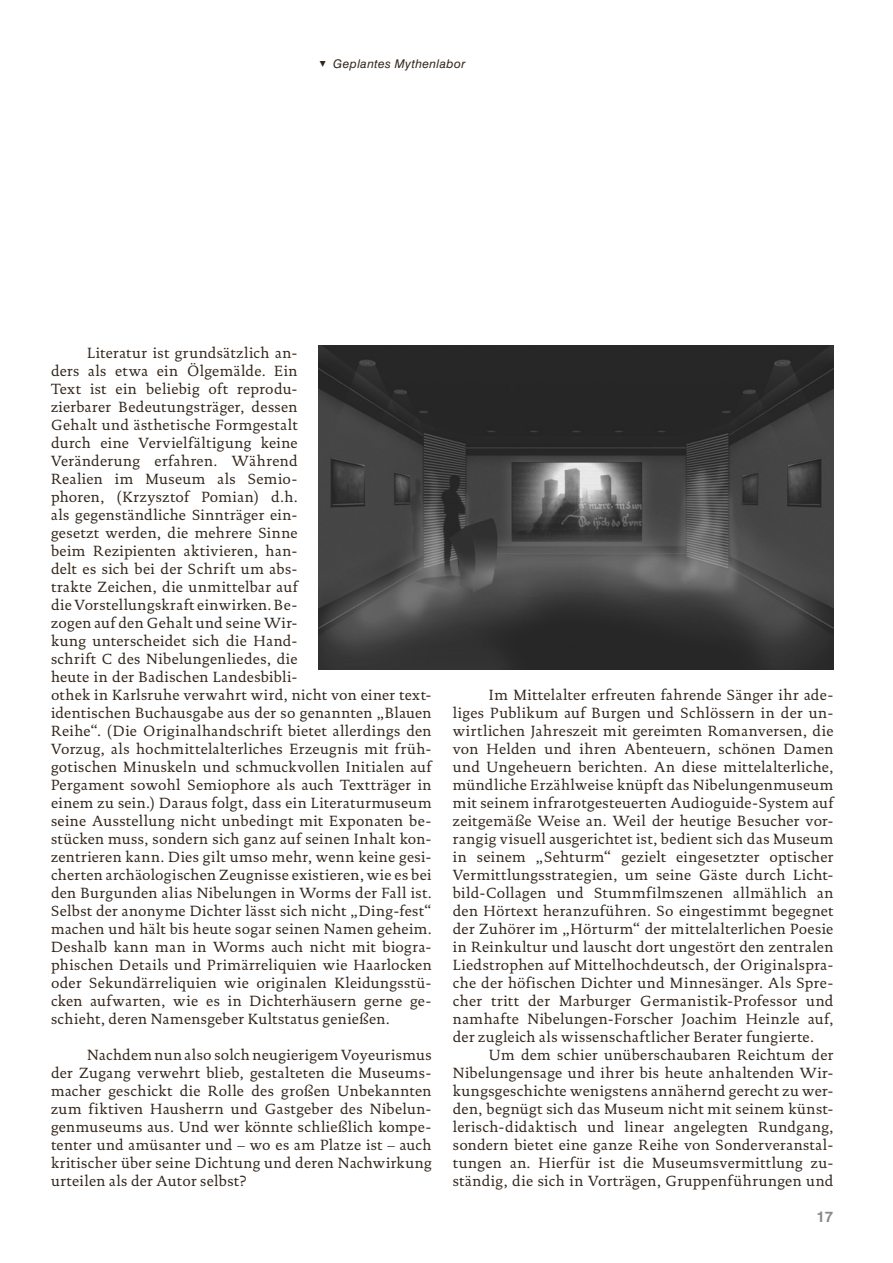
<style>
.page{position:relative;width:893px;height:1263px;background:#fff}
.page>*{position:absolute;margin:0;border:0;box-sizing:border-box;transform-origin:0 0}
.t1{font:15px/18px "DTL Documenta ST";letter-spacing:.025em;color:#32261c;text-align:justify}
.t2{font:700 15px "Swiss 721 BT";color:#8b8986}
.t3{font:italic 12px "Swiss 721 BT";letter-spacing:.035em;color:#32261c}
</style>
<div class="page">
<img style="left:319px;top:346px;width:514px;height:323px">
<p class="t3" style="left:333px;top:57px;width:134px">Geplantes Mythenlabor</p>
<p class="t1" style="left:51px;top:344px;width:382px;text-align:left;text-indent:36px">Literatur ist grundsätzlich an-<br>ders als etwa ein Ölgemälde. Ein<br>Text ist ein beliebig oft reprodu-<br>zierbarer Bedeutungsträger, dessen<br>Gehalt und ästhetische Formgestalt<br>durch eine Vervielfältigung keine<br>Veränderung erfahren. Während<br>Realien im Museum als Semio-<br>phoren, (Krzysztof Pomian) d.h.<br>als gegenständliche Sinnträger ein-<br>gesetzt werden, die mehrere Sinne<br>beim Rezipienten aktivieren, han-<br>delt es sich bei der Schrift um abs-<br>trakte Zeichen, die unmittelbar auf<br>die Vorstellungskraft einwirken. Be-<br>zogen auf den Gehalt und seine Wir-<br>kung unterscheidet sich die Hand-<br>schrift C des Nibelungenliedes, die<br>heute in der Badischen Landesbibli-<br>othek in Karlsruhe verwahrt wird, nicht von einer text&shy;identischen Buchausgabe aus der so genannten „Blauen Reihe“. (Die Originalhandschrift bietet allerdings den Vorzug, als hochmittelalterliches Erzeugnis mit früh&shy;gotischen Minuskeln und schmuckvollen Initialen auf Pergament sowohl Semiophore als auch Textträger in einem zu sein.) Daraus folgt, dass ein Literaturmuseum seine Ausstellung nicht unbedingt mit Exponaten be&shy;stücken muss, sondern sich ganz auf seinen Inhalt kon&shy;zentrieren kann. Dies gilt umso mehr, wenn keine gesi&shy;cherten archäologischen Zeugnisse existieren, wie es bei den Burgunden alias Nibelungen in Worms der Fall ist.<br>Selbst der anonyme Dichter lässt sich nicht „Ding-fest“ machen und hält bis heute sogar seinen Namen geheim.<br>Deshalb kann man in Worms auch nicht mit biogra&shy;phischen Details und Primärreliquien wie Haarlocken oder Sekundärreliquien wie originalen Kleidungsstü&shy;cken aufwarten, wie es in Dichterhäusern gerne ge&shy;schieht, deren Namensgeber Kultstatus genießen.</p>
<p class="t1" style="left:51px;top:1046px;width:382px;text-indent:36px">Nachdem nun also solch neugierigem Voyeurismus der Zugang verwehrt blieb, gestalteten die Museums&shy;macher geschickt die Rolle des großen Unbekannten zum fiktiven Hausherrn und Gastgeber des Nibelun&shy;genmuseums aus. Und wer könnte schließlich kompe&shy;tenter und amüsanter und – wo es am Platze ist – auch kritischer über seine Dichtung und deren Nachwirkung urteilen als der Autor selbst?</p>
<p class="t1" style="left:453px;top:686px;width:382px;text-indent:36px">Im Mittelalter erfreuten fahrende Sänger ihr ade&shy;liges Publikum auf Burgen und Schlössern in der un&shy;wirtlichen Jahreszeit mit gereimten Romanversen, die von Helden und ihren Abenteuern, schönen Damen und Ungeheuern berichten. An diese mittelalterliche, mündliche Erzählweise knüpft das Nibelungenmuseum mit seinem infrarotgesteuerten Audioguide-System auf zeitgemäße Weise an. Weil der heutige Besucher vor&shy;rangig visuell ausgerichtet ist, bedient sich das Museum in seinem „Sehturm“ gezielt eingesetzter optischer Vermittlungsstrategien, um seine Gäste durch Licht&shy;bild-Collagen und Stummfilmszenen allmählich an den Hörtext heranzuführen. So eingestimmt begegnet der Zuhörer im „Hörturm“ der mittelalterlichen Poesie in Reinkultur und lauscht dort ungestört den zentralen Liedstrophen auf Mittelhochdeutsch, der Originalspra&shy;che der höfischen Dichter und Minnesänger. Als Spre&shy;cher tritt der Marburger Germanistik-Professor und namhafte Nibelungen-Forscher Joachim Heinzle auf, der zugleich als wissenschaftlicher Berater fungierte.</p>
<p class="t1" style="left:453px;top:1046px;width:382px;text-indent:36px">Um dem schier unüberschaubaren Reichtum der Nibelungensage und ihrer bis heute anhaltenden Wir&shy;kungsgeschichte wenigstens annähernd gerecht zu wer&shy;den, begnügt sich das Museum nicht mit seinem künst&shy;lerisch-didaktisch und linear angelegten Rundgang, sondern bietet eine ganze Reihe von Sonderveranstal&shy;tungen an. Hierfür ist die Museumsvermittlung zu&shy;ständig, die sich in Vorträgen, Gruppenführungen und</p>
<p class="t2" style="left:816px;top:1208px;width:19px">17</p>
</div>
